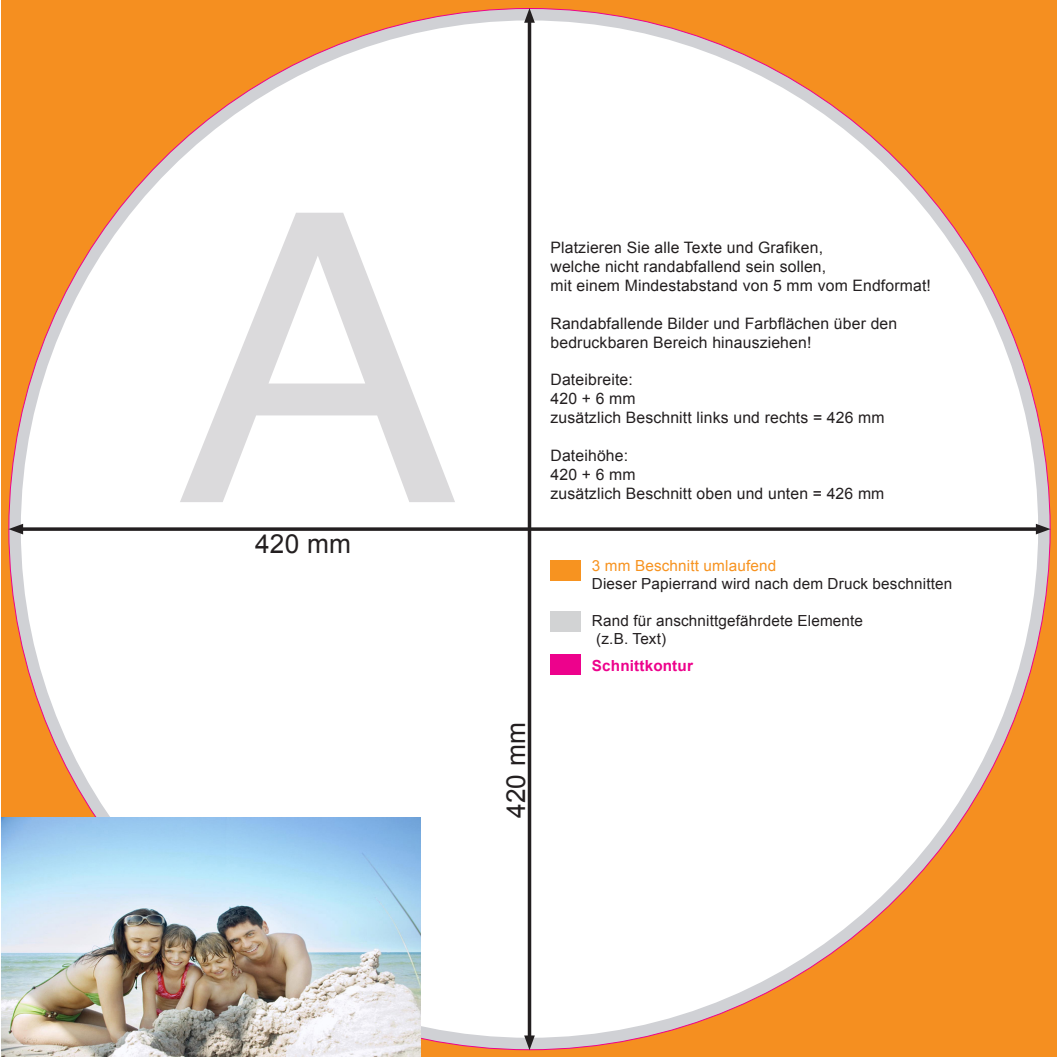
<style>
.page{position:relative;width:1057px;height:1057px;background:#fff}
.page>*{position:absolute;margin:0;border:0;box-sizing:border-box;transform-origin:0 0}
.t1{font:26.25px "Arial";letter-spacing:.01em;color:#231f20}
.t2{font:15.75px/18.9px "Arial";letter-spacing:.01em;color:#231f20}
.t3{font:15.22px/18.3px "Arial";letter-spacing:.01em;color:#231f20}
.t4{font:15.22px "Arial";letter-spacing:.01em;color:#f79320}
.t5{font:700 15.22px "Arial";letter-spacing:.01em;color:#ed028c}
</style>
<div class="page">
<div style="left:1px;top:1px;width:1056px;height:1056px;background:#f58f20"></div>
<div style="left:9px;top:8px;width:1041px;height:1041px;background:#d0d1d5;border-radius:50%"></div>
<div style="left:21px;top:20px;width:1017px;height:1017px;background:#fff;border-radius:50%"></div>
<hr style="left:528px;top:17px;width:3px;height:1024px;background:#231f20">
<svg style="left:524px;top:8px;width:11px;height:15px"></svg>
<svg style="left:524px;top:1035px;width:11px;height:15px"></svg>
<svg style="left:23px;top:527px;width:1013px;height:4px;background:#3d393a"></svg>
<svg style="left:1036px;top:524px;width:14px;height:10px"></svg>
<svg style="left:8px;top:524px;width:15px;height:10px"></svg>
<div style="left:550px;top:560px;width:31px;height:21px;background:#f79320"></div>
<div style="left:550px;top:610px;width:31px;height:21px;background:#d2d3d4"></div>
<svg style="left:180px;top:213px;width:275px;height:289px"></svg>
<div style="left:550px;top:654px;width:31px;height:21px;background:#ed028c"></div>
<img style="left:1px;top:817px;width:419px;height:240px">
<h1 class="t1" style="left:255px;top:527px;width:98px">420 mm</h1>
<h1 class="t1" style="left:499px;top:818px;width:98px;rotate:-90deg">420 mm</h1>
<p class="t2" style="left:550px;top:238px;width:382px">Platzieren Sie alle Texte und Grafiken,<br>welche nicht randabfallend sein sollen,<br>mit einem Mindestabstand von 5 mm vom Endformat!</p>
<p class="t2" style="left:550px;top:314px;width:348px">Randabfallende Bilder und Farbflächen über den bedruckbaren Bereich hinausziehen!</p>
<p class="t2" style="left:550px;top:370px;width:336px">Dateibreite:<br>420 + 6 mm<br>zusätzlich Beschnitt links und rechts = 426 mm</p>
<p class="t2" style="left:550px;top:446px;width:335px">Dateihöhe:<br>420 + 6 mm<br>zusätzlich Beschnitt oben und unten = 426 mm</p>
<p class="t4" style="left:592px;top:555px;width:186px">3 mm Beschnitt umlaufend</p>
<p class="t3" style="left:592px;top:575px;width:362px">Dieser Papierrand wird nach dem Druck beschnitten</p>
<p class="t3" style="left:592px;top:611px;width:273px">Rand für anschnittgefährdete Elemente (z.B. Text)</p>
<p class="t5" style="left:592px;top:655px;width:103px">Schnittkontur</p>
</div>
